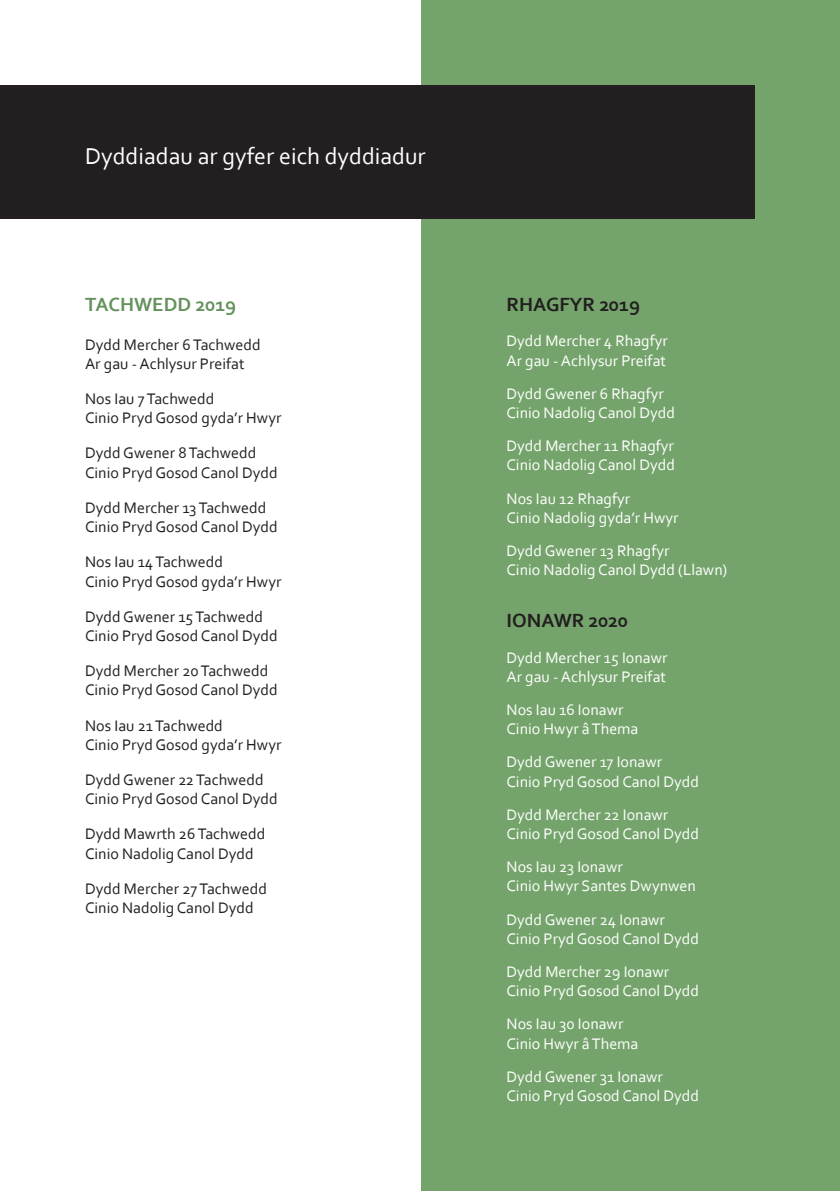
<style>
.page{position:relative;width:840px;height:1191px;background:#fff}
.page>*{position:absolute;margin:0;border:0;box-sizing:border-box;transform-origin:0 0}
.t1{font:24px "Corbel";color:#fff}
.t2{font:700 20px "Corbel";color:#231f20}
.t3{font:700 20px "Corbel";color:#65915d}
.t4{font:16px "Corbel";color:#fff}
.t5{font:16px "Corbel";color:#231f20}
</style>
<div class="page">
<div style="left:421px;top:0;width:418px;height:1191px;background:#74a46b"></div>
<div style="left:0;top:85px;width:754px;height:133px;background:#231f20"></div>
<p class="t1" style="left:85px;top:141px;width:342px">Dyddiadau ar gyfer eich dyddiadur</p>
<p class="t3" style="left:85px;top:292px;width:152px">TACHWEDD 2019</p>
<p class="t5" style="left:85px;top:334px;width:177px">Dydd Mercher 6 Tachwedd</p>
<p class="t5" style="left:85px;top:353px;width:161px">Ar gau - Achlysur Preifat</p>
<p class="t5" style="left:85px;top:389px;width:131px">Nos Iau 7 Tachwedd</p>
<p class="t5" style="left:85px;top:408px;width:198px">Cinio Pryd Gosod gyda’r Hwyr</p>
<p class="t5" style="left:85px;top:443px;width:173px">Dydd Gwener 8 Tachwedd</p>
<p class="t5" style="left:85px;top:462px;width:194px">Cinio Pryd Gosod Canol Dydd</p>
<p class="t5" style="left:85px;top:497px;width:182px">Dydd Mercher 13 Tachwedd</p>
<p class="t5" style="left:85px;top:517px;width:194px">Cinio Pryd Gosod Canol Dydd</p>
<p class="t5" style="left:85px;top:552px;width:139px">Nos Iau 14 Tachwedd</p>
<p class="t5" style="left:85px;top:571px;width:198px">Cinio Pryd Gosod gyda’r Hwyr</p>
<p class="t5" style="left:85px;top:606px;width:179px">Dydd Gwener 15 Tachwedd</p>
<p class="t5" style="left:85px;top:625px;width:194px">Cinio Pryd Gosod Canol Dydd</p>
<p class="t5" style="left:85px;top:661px;width:185px">Dydd Mercher 20 Tachwedd</p>
<p class="t5" style="left:85px;top:680px;width:194px">Cinio Pryd Gosod Canol Dydd</p>
<p class="t5" style="left:85px;top:715px;width:139px">Nos Iau 21 Tachwedd</p>
<p class="t5" style="left:85px;top:734px;width:198px">Cinio Pryd Gosod gyda’r Hwyr</p>
<p class="t5" style="left:85px;top:769px;width:180px">Dydd Gwener 22 Tachwedd</p>
<p class="t5" style="left:85px;top:789px;width:194px">Cinio Pryd Gosod Canol Dydd</p>
<p class="t5" style="left:85px;top:824px;width:182px">Dydd Mawrth 26 Tachwedd</p>
<p class="t5" style="left:85px;top:843px;width:170px">Cinio Nadolig Canol Dydd</p>
<p class="t5" style="left:85px;top:878px;width:183px">Dydd Mercher 27 Tachwedd</p>
<p class="t5" style="left:85px;top:897px;width:170px">Cinio Nadolig Canol Dydd</p>
<p class="t2" style="left:506px;top:292px;width:135px">RHAGFYR 2019</p>
<p class="t4" style="left:506px;top:331px;width:163px">Dydd Mercher 4 Rhagfyr</p>
<p class="t4" style="left:506px;top:350px;width:161px">Ar gau - Achlysur Preifat</p>
<p class="t4" style="left:506px;top:383px;width:159px">Dydd Gwener 6 Rhagfyr</p>
<p class="t4" style="left:506px;top:403px;width:170px">Cinio Nadolig Canol Dydd</p>
<p class="t4" style="left:506px;top:436px;width:169px">Dydd Mercher 11 Rhagfyr</p>
<p class="t4" style="left:506px;top:455px;width:170px">Cinio Nadolig Canol Dydd</p>
<p class="t4" style="left:506px;top:488px;width:125px">Nos Iau 12 Rhagfyr</p>
<p class="t4" style="left:506px;top:507px;width:173px">Cinio Nadolig gyda’r Hwyr</p>
<p class="t4" style="left:506px;top:541px;width:164px">Dydd Gwener 13 Rhagfyr</p>
<p class="t4" style="left:506px;top:560px;width:222px">Cinio Nadolig Canol Dydd (Llawn)</p>
<p class="t2" style="left:506px;top:608px;width:123px">IONAWR 2020</p>
<p class="t4" style="left:506px;top:647px;width:162px">Dydd Mercher 15 Ionawr</p>
<p class="t4" style="left:506px;top:666px;width:161px">Ar gau - Achlysur Preifat</p>
<p class="t4" style="left:506px;top:699px;width:118px">Nos Iau 16 Ionawr</p>
<p class="t4" style="left:506px;top:719px;width:133px">Cinio Hwyr â Thema</p>
<p class="t4" style="left:506px;top:752px;width:157px">Dydd Gwener 17 Ionawr</p>
<p class="t4" style="left:506px;top:771px;width:194px">Cinio Pryd Gosod Canol Dydd</p>
<p class="t4" style="left:506px;top:804px;width:163px">Dydd Mercher 22 Ionawr</p>
<p class="t4" style="left:506px;top:823px;width:194px">Cinio Pryd Gosod Canol Dydd</p>
<p class="t4" style="left:506px;top:857px;width:118px">Nos Iau 23 Ionawr</p>
<p class="t4" style="left:506px;top:876px;width:191px">Cinio Hwyr Santes Dwynwen</p>
<p class="t4" style="left:506px;top:909px;width:160px">Dydd Gwener 24 Ionawr</p>
<p class="t4" style="left:506px;top:928px;width:194px">Cinio Pryd Gosod Canol Dydd</p>
<p class="t4" style="left:506px;top:961px;width:164px">Dydd Mercher 29 Ionawr</p>
<p class="t4" style="left:506px;top:981px;width:194px">Cinio Pryd Gosod Canol Dydd</p>
<p class="t4" style="left:506px;top:1014px;width:118px">Nos Iau 30 Ionawr</p>
<p class="t4" style="left:506px;top:1033px;width:133px">Cinio Hwyr â Thema</p>
<p class="t4" style="left:506px;top:1066px;width:158px">Dydd Gwener 31 Ionawr</p>
<p class="t4" style="left:506px;top:1085px;width:194px">Cinio Pryd Gosod Canol Dydd</p>
</div>
